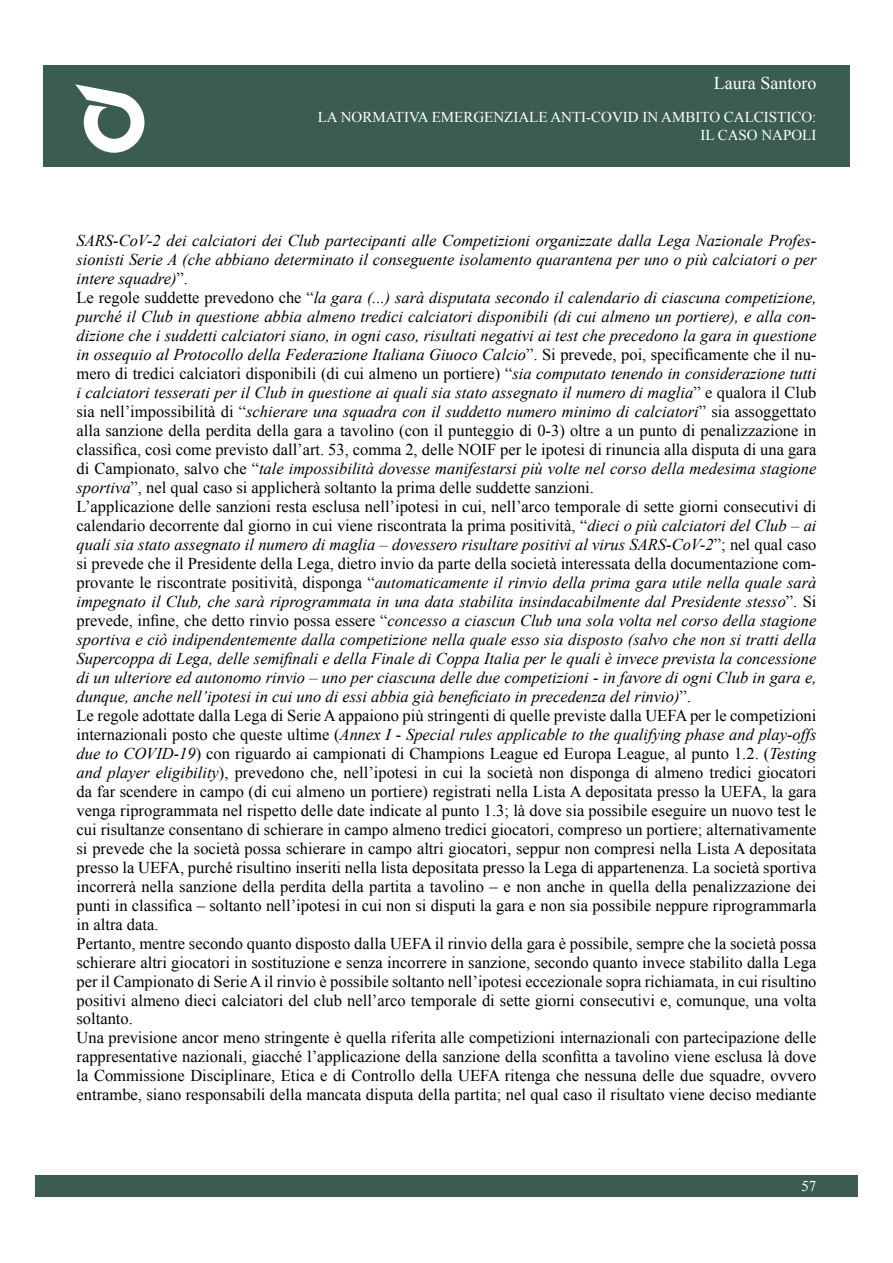
<style>
.page{position:relative;width:893px;height:1263px;background:#fff}
.page>*{position:absolute;margin:0;border:0;box-sizing:border-box;transform-origin:0 0}
.t1{font:18px "Times New Roman";color:#fff}
.t2{font:16.5px/19px "Times New Roman";color:#000}
.t3{font:15px/18px "Times New Roman";color:#fff;text-align:right}
.s1{font-style:italic}
</style>
<div class="page">
<div style="left:43px;top:65px;width:807px;height:102px;background:#3b5c50"></div>
<div style="left:35px;top:1175px;width:823px;height:22px;background:#3b5c50"></div>
<svg style="left:75px;top:84px;width:69px;height:69px"></svg>
<p class="t1" style="left:714px;top:71px;width:104px">Laura Santoro</p>
<p class="t3" style="left:318px;top:108px;width:500px">LA NORMATIVA EMERGENZIALE ANTI-COVID IN AMBITO CALCISTICO:<br>IL CASO NAPOLI</p>
<p class="t2" style="left:77px;top:231px;width:741px"><span class="s1">SARS-CoV-2 dei calciatori dei Club partecipanti alle Competizioni organizzate dalla Lega Nazionale Profes&shy;sionisti Serie A (che abbiano determinato il conseguente isolamento quarantena per uno o più calciatori o per intere squadre)</span>”.<br>Le regole suddette prevedono che “<span class="s1">la gara (...) sarà disputata secondo il calendario di ciascuna competizione, purché il Club in questione abbia almeno tredici calciatori disponibili (di cui almeno un portiere), e alla con&shy;dizione che i suddetti calciatori siano, in ogni caso, risultati negativi ai test che precedono la gara in questione in ossequio al Protocollo della Federazione Italiana Giuoco Calcio</span>”. Si prevede, poi, specificamente che il nu&shy;mero di tredici calciatori disponibili (di cui almeno un portiere) “<span class="s1">sia computato tenendo in considerazione tutti i calciatori tesserati per il Club in questione ai quali sia stato assegnato il numero di maglia</span>” e qualora il Club sia nell’impossibilità di “<span class="s1">schierare una squadra con il suddetto numero minimo di calciatori</span>” sia assoggettato alla sanzione della perdita della gara a tavolino (con il punteggio di 0-3) oltre a un punto di penalizzazione in classifica, così come previsto dall’art. 53, comma 2, delle NOIF per le ipotesi di rinuncia alla disputa di una gara di Campionato, salvo che “<span class="s1">tale impossibilità dovesse manifestarsi più volte nel corso della medesima stagione sportiva</span>”, nel qual caso si applicherà soltanto la prima delle suddette sanzioni.<br>L’applicazione delle sanzioni resta esclusa nell’ipotesi in cui, nell’arco temporale di sette giorni consecutivi di calendario decorrente dal giorno in cui viene riscontrata la prima positività, “<span class="s1">dieci o più calciatori del Club – ai quali sia stato assegnato il numero di maglia – dovessero risultare positivi al virus SARS-CoV-2</span>”; nel qual caso si prevede che il Presidente della Lega, dietro invio da parte della società interessata della documentazione com&shy;provante le riscontrate positività, disponga “<span class="s1">automaticamente il rinvio della prima gara utile nella quale sarà impegnato il Club, che sarà riprogrammata in una data stabilita insindacabilmente dal Presidente stesso</span>”. Si prevede, infine, che detto rinvio possa essere “<span class="s1">concesso a ciascun Club una sola volta nel corso della stagione sportiva e ciò indipendentemente dalla competizione nella quale esso sia disposto (salvo che non si tratti della Supercoppa di Lega, delle semifinali e della Finale di Coppa Italia per le quali è invece prevista la concessione di un ulteriore ed autonomo rinvio – uno per ciascuna delle due competizioni - in favore di ogni Club in gara e, dunque, anche nell’ipotesi in cui uno di essi abbia già beneficiato in precedenza del rinvio)</span>”.<br>Le regole adottate dalla Lega di Serie A appaiono più stringenti di quelle previste dalla UEFA per le competizioni internazionali posto che queste ultime (<span class="s1">Annex I</span> - <span class="s1">Special rules applicable to the qualifying phase and play-offs due to COVID-19</span>) con riguardo ai campionati di Champions League ed Europa League, al punto 1.2. (<span class="s1">Testing and player eligibility</span>), prevedono che, nell’ipotesi in cui la società non disponga di almeno tredici giocatori da far scendere in campo (di cui almeno un portiere) registrati nella Lista A depositata presso la UEFA, la gara venga riprogrammata nel rispetto delle date indicate al punto 1.3; là dove sia possibile eseguire un nuovo test le cui risultanze consentano di schierare in campo almeno tredici giocatori, compreso un portiere; alternativamente si prevede che la società possa schierare in campo altri giocatori, seppur non compresi nella Lista A depositata presso la UEFA, purché risultino inseriti nella lista depositata presso la Lega di appartenenza. La società sportiva incorrerà nella sanzione della perdita della partita a tavolino – e non anche in quella della penalizzazione dei punti in classifica – soltanto nell’ipotesi in cui non si disputi la gara e non sia possibile neppure riprogrammarla in altra data.<br>Pertanto, mentre secondo quanto disposto dalla UEFA il rinvio della gara è possibile, sempre che la società possa schierare altri giocatori in sostituzione e senza incorrere in sanzione, secondo quanto invece stabilito dalla Lega per il Campionato di Serie A il rinvio è possibile soltanto nell’ipotesi eccezionale sopra richiamata, in cui risultino positivi almeno dieci calciatori del club nell’arco temporale di sette giorni consecutivi e, comunque, una volta soltanto.<br>Una previsione ancor meno stringente è quella riferita alle competizioni internazionali con partecipazione delle rappresentative nazionali, giacché l’applicazione della sanzione della sconfitta a tavolino viene esclusa là dove la Commissione Disciplinare, Etica e di Controllo della UEFA ritenga che nessuna delle due squadre, ovvero entrambe, siano responsabili della mancata disputa della partita; nel qual caso il risultato viene deciso mediante</p>
<p class="t3" style="left:801px;top:1177px;width:16px">57</p>
</div>
